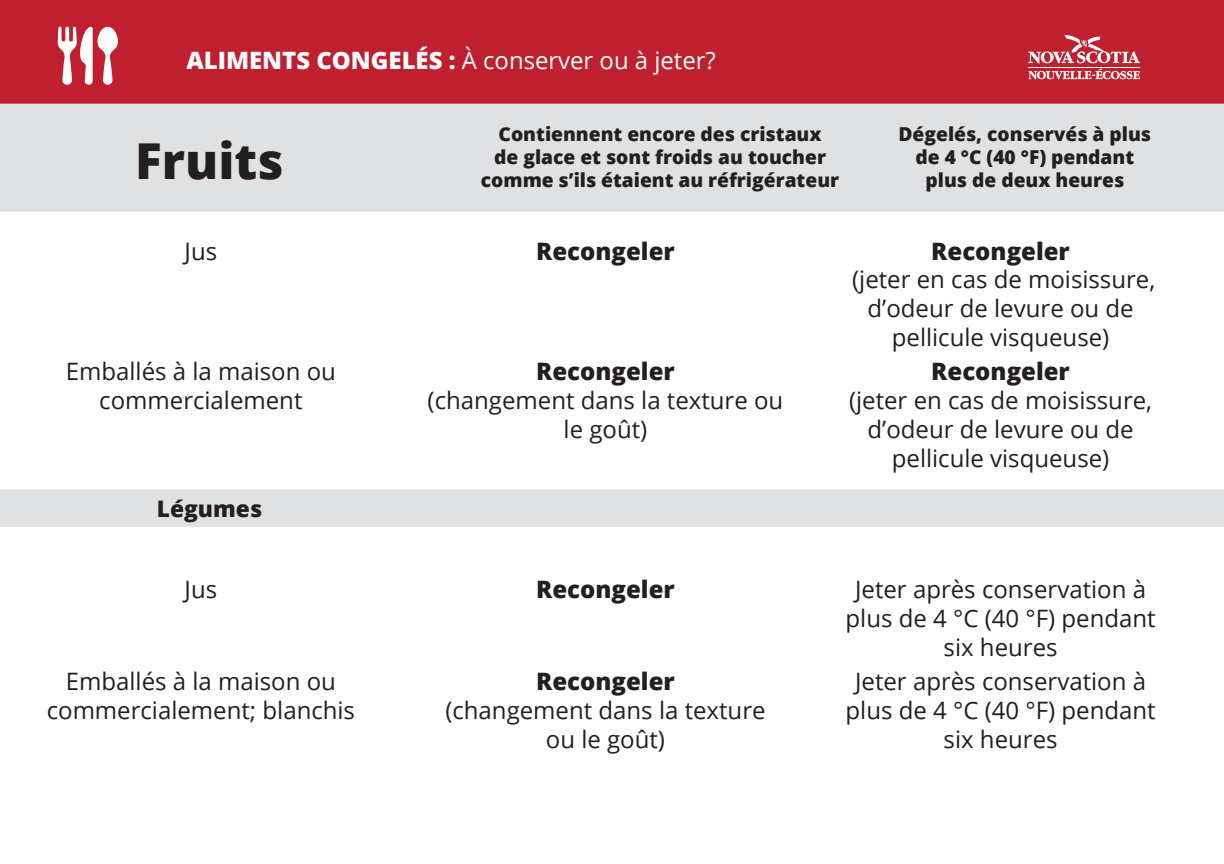
<style>
.page{position:relative;width:1224px;height:864px;background:#fff}
.page>*{position:absolute;margin:0;border:0;box-sizing:border-box;transform-origin:0 0}
.t1{font:800 49.6px "Open Sans";color:#231f20}
.t2{font:24px/28.8px "Open Sans";color:#231f20;text-align:center}
.t3{font:24px "Open Sans";color:#fff}
.t4{font:800 24px "Open Sans";color:#231f20}
.t5{font:800 22.8px "Open Sans";color:#231f20}
.t6{font:800 19.2px/23px "Open Sans";color:#231f20;text-align:center}
.s1{font-weight:800}
</style>
<div class="page">
<div style="left:0;top:104px;width:1224px;height:108px;background:#e0e1e3"></div>
<div style="left:0;top:490px;width:1224px;height:37px;background:#e0e1e3"></div>
<div style="left:0;top:0;width:1224px;height:104px;background:#bf1f2e"></div>
<svg style="left:1028px;top:34px;width:112px;height:45px"></svg>
<svg style="left:58px;top:27px;width:60px;height:58px"></svg>
<p class="t3" style="left:186px;top:44px;width:531px"><span class="s1">ALIMENTS CONGELÉS :</span> À conserver ou à jeter?</p>
<p class="t1" style="left:135px;top:123px;width:150px">Fruits</p>
<p class="t6" style="left:481px;top:121px;width:360px">Contiennent encore des cristaux<br>de glace et sont froids au toucher comme s’ils étaient au réfrigérateur</p>
<p class="t6" style="left:899px;top:121px;width:254px">Dégelés, conservés à plus de 4 °C (40 °F) pendant plus de deux heures</p>
<p class="t2" style="left:185px;top:236px;width:34px">Jus</p>
<p class="t4" style="left:536px;top:233px;width:140px">Recongeler</p>
<p class="t2" style="left:852px;top:236px;width:305px"><span class="s1">Recongeler<br></span>(jeter en cas de moisissure, d’odeur de levure ou de pellicule visqueuse)</p>
<p class="t2" style="left:66px;top:357px;width:272px">Emballés à la maison ou commercialement</p>
<p class="t2" style="left:428px;top:357px;width:357px"><span class="s1">Recongeler<br></span>(changement dans la texture ou le goût)</p>
<p class="t2" style="left:849px;top:357px;width:305px"><span class="s1">Recongeler<br></span>(jeter en cas de moisissure, d’odeur de levure ou de pellicule visqueuse)</p>
<p class="t5" style="left:157px;top:491px;width:107px">Légumes</p>
<p class="t2" style="left:185px;top:574px;width:34px">Jus</p>
<p class="t4" style="left:536px;top:571px;width:140px">Recongeler</p>
<p class="t2" style="left:846px;top:574px;width:312px">Jeter après conservation à plus de 4 °C (40 °F) pendant six heures</p>
<p class="t2" style="left:47px;top:666px;width:310px">Emballés à la maison ou commercialement; blanchis</p>
<p class="t2" style="left:445px;top:666px;width:322px"><span class="s1">Recongeler<br></span>(changement dans la texture ou le goût)</p>
<p class="t2" style="left:846px;top:666px;width:312px">Jeter après conservation à plus de 4 °C (40 °F) pendant six heures</p>
</div>
